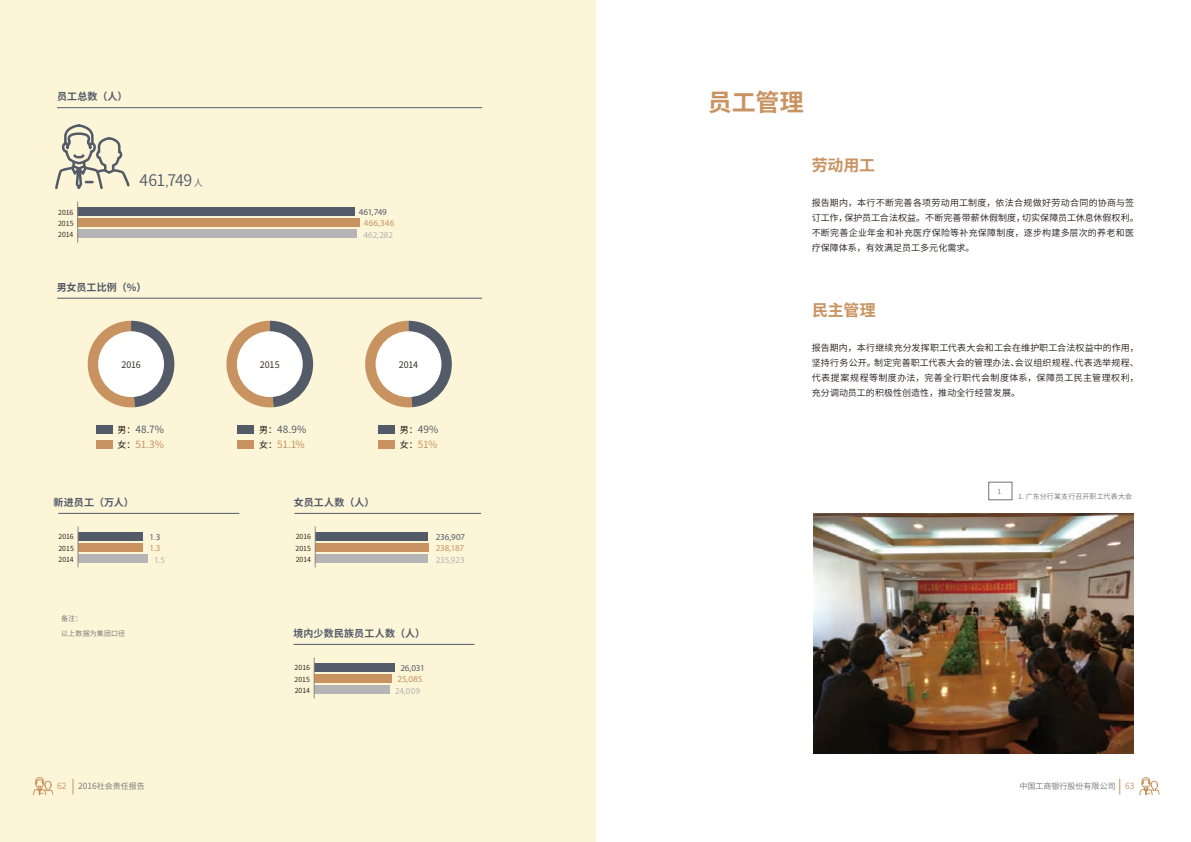
<style>
.page{position:relative;width:1191px;height:842px;background:#fff}
.page>*{position:absolute;margin:0;border:0;box-sizing:border-box;transform-origin:0 0}
.t1{font:700 24px "Source Han Sans CN";color:#c89360}
.t2{font:700 16px "Source Han Sans CN";letter-spacing:-.01em;color:#c89360}
.t3{font:16px "Source Han Sans CN";letter-spacing:-.02em;color:#535b68}
.t4{font:700 10px "Source Han Sans CN";letter-spacing:.015em;color:#535b68}
.t5{font:10px/15px "Source Han Sans CN";color:#535b68}
.t6{font:9px/15px "Source Han Sans CN";letter-spacing:.02em;color:#231916}
.t7{font:9px/11.2px "Myriad Pro";color:#c89360}
.t8{font:9px "Myriad Pro";letter-spacing:-.005em;color:#b5b5b6}
.t9{font:9px "Myriad Pro";letter-spacing:-.015em;color:#535b68}
.t10{font:9px/15px "Source Han Sans CN";color:#231916}
.t11{font:8.5px "Source Han Sans CN";color:#c89360}
.t12{font:8px "Source Han Sans CN";color:#727272}
.t13{font:7px/11.3px "Source Han Sans CN";letter-spacing:-.01em;color:#231916;text-align:justify}
.t14{font:7px/15px "Source Han Sans CN";letter-spacing:.015em;color:#727272}
.s1{font-size:11px}
.s2{font-size:9px}
.s3{font-size:9px;color:#231916}
.s4{color:#c89360}
.s5{font-size:10px;color:#535b68}
.s6{font-size:10px;color:#c89360}
.s7{color:#535b68}
.s8{font-family:"Adobe Song Std";font-weight:300;color:#535b68}
.s9{font-size:8.5px}
.s10{font-size:8.5px;color:#c89360}
</style>
<div class="page">
<div style="left:988px;top:482px;width:24px;height:18px;border:1px solid #727272"></div>
<img style="left:813px;top:513px;width:320px;height:240px">
<div style="left:0;top:0;width:595px;height:842px;background:#fcf5d8"></div>
<svg style="left:55px;top:124px;width:75px;height:66px"></svg>
<svg style="left:73px;top:779px;width:1px;height:15px"></svg>
<svg style="left:1119px;top:779px;width:1px;height:15px"></svg>
<svg style="left:1139px;top:777px;width:20px;height:19px"></svg>
<svg style="left:33px;top:777px;width:20px;height:19px"></svg>
<div style="left:78px;top:208px;width:277px;height:8px;background:#535b68"></div>
<div style="left:78px;top:219px;width:282px;height:8px;background:#c89360"></div>
<div style="left:78px;top:230px;width:279px;height:8px;background:#b5b5b6"></div>
<hr style="left:77px;top:202px;width:1px;height:41px;background:#898989">
<hr style="left:57px;top:107px;width:425px;height:1px;background:#535b68">
<div style="left:78px;top:533px;width:64px;height:8px;background:#535b68"></div>
<div style="left:78px;top:544px;width:64px;height:8px;background:#c89360"></div>
<div style="left:78px;top:555px;width:69px;height:8px;background:#b5b5b6"></div>
<hr style="left:78px;top:526px;width:1px;height:41px;background:#898989">
<hr style="left:58px;top:513px;width:181px;height:1px;background:#535b68">
<div style="left:315px;top:533px;width:113px;height:8px;background:#535b68"></div>
<div style="left:315px;top:544px;width:114px;height:8px;background:#c89360"></div>
<div style="left:315px;top:555px;width:113px;height:8px;background:#b5b5b6"></div>
<hr style="left:315px;top:526px;width:1px;height:41px;background:#898989">
<hr style="left:294px;top:513px;width:187px;height:1px;background:#535b68">
<div style="left:314px;top:664px;width:81px;height:8px;background:#535b68"></div>
<div style="left:314px;top:675px;width:78px;height:8px;background:#c89360"></div>
<div style="left:314px;top:686px;width:75px;height:8px;background:#b5b5b6"></div>
<hr style="left:314px;top:657px;width:1px;height:41px;background:#898989">
<hr style="left:293px;top:644px;width:181px;height:1px;background:#535b68">
<hr style="left:57px;top:298px;width:425px;height:1px;background:#535b68">
<svg style="left:87px;top:321px;width:87px;height:87px"></svg>
<div style="left:98px;top:331px;width:66px;height:66px;background:#fff;border-radius:50%"></div>
<div style="left:96px;top:426px;width:16px;height:8px;background:#535b68"></div>
<div style="left:96px;top:441px;width:16px;height:8px;background:#c89360"></div>
<svg style="left:226px;top:321px;width:87px;height:87px"></svg>
<div style="left:237px;top:331px;width:66px;height:66px;background:#fff;border-radius:50%"></div>
<div style="left:237px;top:426px;width:17px;height:8px;background:#535b68"></div>
<div style="left:237px;top:441px;width:17px;height:8px;background:#c89360"></div>
<svg style="left:365px;top:321px;width:87px;height:87px"></svg>
<div style="left:375px;top:331px;width:66px;height:66px;background:#fff;border-radius:50%"></div>
<div style="left:378px;top:426px;width:17px;height:8px;background:#535b68"></div>
<div style="left:378px;top:441px;width:17px;height:8px;background:#c89360"></div>
<p class="t4" style="left:57px;top:91px;width:72px">员工总数（人）</p>
<h1 class="t1" style="left:708px;top:89px;width:97px">员工管理</h1>
<h2 class="t3" style="left:139px;top:171px;width:65px">461<span class="s1">,</span>749 <span class="s2">人</span></h2>
<h2 class="t2" style="left:811px;top:156px;width:65px">劳动用工</h2>
<p class="t13" style="left:58px;top:206px;width:17px">2016<br>2015<br>2014</p>
<p class="t9" style="left:359px;top:206px;width:30px">461,749</p>
<p class="t7" style="left:364px;top:217px;width:32px">466,346</p>
<p class="t8" style="left:363px;top:229px;width:31px">462,282</p>
<p class="t6" style="left:811px;top:195px;width:328px">报告期内，本行不断完善各项劳动用工制度，依法合规做好劳动合同的协商与签订工作，保护员工合法权益。不断完善带薪休假制度，切实保障员工休息休假权利。不断完善企业年金和补充医疗保险等补充保障制度，逐步构建多层次的养老和医疗保障体系，有效满足员工多元化需求。</p>
<p class="t4" style="left:57px;top:282px;width:91px">男女员工比例（%）</p>
<h2 class="t2" style="left:811px;top:302px;width:65px">民主管理</h2>
<p class="t6" style="left:121px;top:358px;width:21px">2016</p>
<p class="t6" style="left:260px;top:358px;width:21px">2015</p>
<p class="t6" style="left:399px;top:358px;width:21px">2014</p>
<p class="t6" style="left:811px;top:340px;width:328px;text-align:justify">报告期内，本行继续充分发挥职工代表大会和工会在维护职工合法权益中的作用，坚持行务公开。制定完善职工代表大会的管理办法、会议组织规程、代表选举规程、代表提案规程等制度办法，完善全行职代会制度体系，保障员工民主管理权利，充分调动员工的积极性创造性，推动全行经营发展。</p>
<p class="t5" style="left:117px;top:422px;width:48px"><span class="s3">男：</span>48.7%<span class="s3">女：</span><span class="s4">51.3%</span></p>
<p class="t5" style="left:259px;top:422px;width:49px"><span class="s3">男：</span>48.9%<span class="s3">女：</span><span class="s4">51.1%</span></p>
<p class="t10" style="left:400px;top:422px;width:40px">男：<span class="s5">49%</span>女：<span class="s6">51%</span></p>
<p class="t4" style="left:54px;top:497px;width:82px">新进员工（万人）</p>
<p class="t4" style="left:294px;top:497px;width:82px">女员工人数（人）</p>
<p class="t14" style="left:997px;top:484px;width:5px">1</p>
<p class="t14" style="left:1018px;top:489px;width:116px">1. 广东分行某支行召开职工代表大会</p>
<p class="t13" style="left:58px;top:531px;width:17px">2016<br>2015<br>2014</p>
<p class="t7" style="left:149px;top:531px;width:12px"><span class="s7">1</span><span class="s8">.</span><span class="s7">3<br></span>1.3</p>
<p class="t8" style="left:154px;top:554px;width:12px">1.5</p>
<p class="t13" style="left:295px;top:531px;width:17px">2016<br>2015<br>2014</p>
<p class="t9" style="left:436px;top:531px;width:31px">236,907</p>
<p class="t7" style="left:436px;top:542px;width:30px">238,187</p>
<p class="t8" style="left:436px;top:554px;width:30px">235,923</p>
<p class="t14" style="left:61px;top:611px;width:66px">备注：<br>以上数据为集团口径</p>
<p class="t4" style="left:293px;top:628px;width:133px">境内少数民族员工人数（人）</p>
<p class="t13" style="left:294px;top:662px;width:17px">2016<br>2015<br>2014</p>
<p class="t9" style="left:400px;top:662px;width:26px">26,031</p>
<p class="t7" style="left:397px;top:673px;width:26px">25,085</p>
<p class="t8" style="left:395px;top:685px;width:27px">24,009</p>
<p class="t11" style="left:57px;top:781px;width:11px">62</p>
<p class="t12" style="left:78px;top:782px;width:68px"><span class="s9">2016</span>社会责任报告</p>
<p class="t12" style="left:1019px;top:782px;width:116px">中国工商银行股份有限公司 <span class="s10">63</span></p>
</div>
